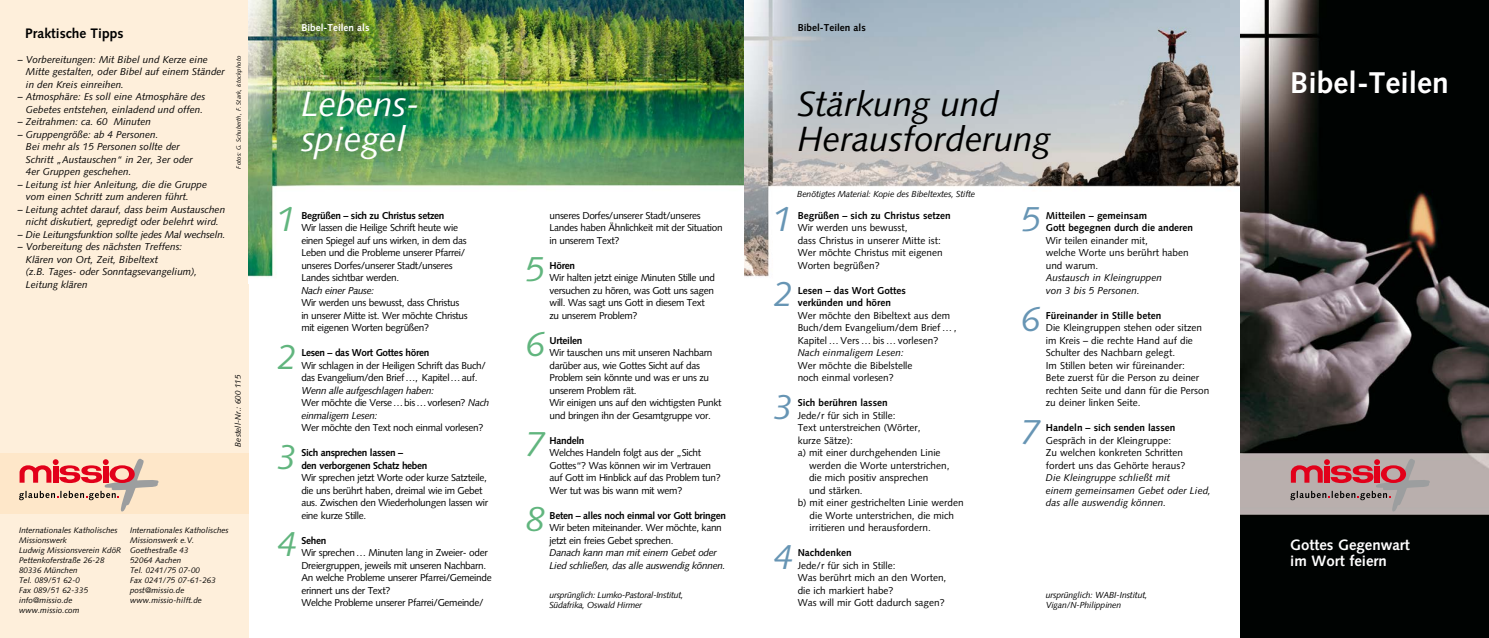
<style>
.page{position:relative;width:1489px;height:638px;background:#fff}
.page>*{position:absolute;margin:0;border:0;box-sizing:border-box;transform-origin:0 0}
.t1{font:italic 35px/35px "Syntax";color:#000}
.t2{font:italic 35px/35px "Syntax";color:#fff}
.t3{font:italic 35px/75px "Syntax";color:#61b57e}
.t4{font:italic 35px "Syntax";color:#6795b4}
.t5{font:700 30px "Syntax";color:#fff}
.t6{font:700 15px/16.2px "Syntax";color:#fff}
.t7{font:700 13.75px "Syntax";color:#000}
.t8{font:10px/12.5px "Syntax";letter-spacing:-.03em;color:#000}
.t9{font:10px/12.5px "Syntax";color:#000}
.t10{font:italic 10px/12.5px "Syntax";color:#000}
.t11{font:700 10px/12.5px "Syntax";color:#000}
.t12{font:italic 10px/12.5px "Syntax";letter-spacing:-.03em;color:#000}
.t13{font:700 10px/12.5px "Syntax";letter-spacing:-.03em;color:#000}
.t14{font:italic 10px "Syntax";letter-spacing:-.02em;color:#000}
.t15{font:700 10px "Syntax";color:#fff}
.t16{font:italic 8.75px/10px "Syntax";letter-spacing:-.02em;color:#000}
.t17{font:italic 8.12px/10px "Syntax";color:#000}
.t18{font:italic 6.25px "Syntax";color:#000}
.s1{font-style:normal}
</style>
<div class="page">
<div style="left:0;top:0;width:248px;height:638px;background:#feefdb"></div>
<div style="left:0;top:454px;width:248px;height:60px;background:#fee7c9"></div>
<img style="left:248px;top:0;width:496px;height:278px">
<svg style="left:744px;top:0;width:496px;height:277px"></svg>
<svg style="left:1240px;top:0;width:248px;height:638px;background:#2d2b2a"></svg>
<svg style="left:19px;top:459px;width:139px;height:52px"></svg>
<svg style="left:1290px;top:459px;width:139px;height:52px;background:#b7898c"></svg>
<h3 class="t7" style="left:25px;top:25px;width:100px">Praktische Tipps</h3>
<p class="t10" style="left:26px;top:53px;width:200px;text-indent:-8px">– Vorbereitungen: Mit Bibel und Kerze eine<br>Mitte gestalten, oder Bibel auf einem Ständer in den Kreis einreihen.</p>
<p class="t10" style="left:18px;top:90px;width:189px;text-align:right">– Atmosphäre: Es soll eine Atmosphäre des<br>Gebetes entstehen, einladend und offen.</p>
<p class="t10" style="left:18px;top:115px;width:135px">– Zeitrahmen: ca. 60 Minuten</p>
<p class="t10" style="left:26px;top:128px;width:168px;text-indent:-8px">– Gruppengröße: ab 4 Personen.<br>Bei mehr als 15 Personen sollte der<br>Schritt „Austauschen“ in 2er, 3er oder<br>4er Gruppen geschehen.</p>
<p class="t10" style="left:26px;top:178px;width:183px;text-indent:-8px">– Leitung ist hier Anleitung, die die Gruppe vom einen Schritt zum anderen führt.</p>
<p class="t10" style="left:18px;top:203px;width:209px;text-align:center">– Leitung achtet darauf, dass beim Austauschen nicht diskutiert, gepredigt oder belehrt wird.</p>
<p class="t14" style="left:18px;top:228px;width:209px">– Die Leitungsfunktion sollte jedes Mal wechseln.</p>
<p class="t10" style="left:26px;top:240px;width:173px;text-indent:-8px">– Vorbereitung des nächsten Treffens:<br>Klären von Ort, Zeit, Bibeltext<br>(z.B. Tages- oder Sonntagsevangelium),<br>Leitung klären</p>
<p class="t18" style="left:235px;top:169px;width:114px;rotate:-90deg">Fotos: G. Schuberth, F. Stark, istockphoto</p>
<p class="t17" style="left:233px;top:446px;width:73px;rotate:-90deg">Bestell-Nr.: 600 115</p>
<p class="t17" style="left:19px;top:525px;width:104px">Internationales Katholisches<br>Missionswerk<br>Ludwig Missionsverein KdöR<br>Pettenkoferstraße 26-28<br>80336 München<br>Tel. 089/51 62-0<br>Fax 089/51 62-335 info@missio.de www.missio.com</p>
<p class="t17" style="left:130px;top:525px;width:100px">Internationales Katholisches<br>Missionswerk e.V.<br>Goethestraße 43<br>52064 Aachen<br>Tel. 0241/75 07-00<br>Fax 0241/75 07-61-263 post@missio.de www.missio-hilft.de</p>
<p class="t15" style="left:301px;top:22px;width:70px">Bibel-Teilen als</p>
<h1 class="t2" style="left:301px;top:87px;width:120px">Lebens&shy;spiegel</h1>
<h1 class="t3" style="left:277px;top:182px;width:21px">1</h1>
<p class="t13" style="left:301px;top:209px;width:145px">Begrüßen – sich zu Christus setzen</p>
<p class="t8" style="left:301px;top:222px;width:167px">Wir lassen die Heilige Schrift heute wie einen Spiegel auf uns wirken, in dem das Leben und die Probleme unserer Pfarrei/ unseres Dorfes/unserer Stadt/unseres Landes sichtbar werden.</p>
<p class="t12" style="left:301px;top:284px;width:74px">Nach einer Pause:</p>
<p class="t8" style="left:301px;top:297px;width:168px">Wir werden uns bewusst, dass Christus in unserer Mitte ist. Wer möchte Christus mit eigenen Worten begrüßen?</p>
<p class="t13" style="left:301px;top:347px;width:129px">Lesen – das Wort Gottes hören</p>
<p class="t8" style="left:301px;top:359px;width:186px">Wir schlagen in der Heiligen Schrift das Buch/ das Evangelium/den Brief…, Kapitel…auf.</p>
<p class="t12" style="left:301px;top:384px;width:189px">Wenn alle aufgeschlagen haben:<br><span class="s1">Wer möchte die Verse…bis…vorlesen?</span> Nach einmaligem Lesen:</p>
<p class="t8" style="left:301px;top:422px;width:183px">Wer möchte den Text noch einmal vorlesen?</p>
<p class="t13" style="left:301px;top:447px;width:128px">Sich ansprechen lassen –<br>den verborgenen Schatz heben</p>
<p class="t8" style="left:301px;top:472px;width:188px">Wir sprechen jetzt Worte oder kurze Satzteile, die uns berührt haben, dreimal wie im Gebet aus. Zwischen den Wiederholungen lassen wir eine kurze Stille.</p>
<p class="t11" style="left:301px;top:534px;width:26px">Sehen</p>
<p class="t8" style="left:301px;top:547px;width:192px">Wir sprechen… Minuten lang in Zweier- oder Dreiergruppen, jeweils mit unseren Nachbarn.<br>An welche Probleme unserer Pfarrei/Gemeinde erinnert uns der Text?<br>Welche Probleme unserer Pfarrei/Gemeinde/</p>
<h1 class="t3" style="left:277px;top:319px;width:21px">2</h1>
<h1 class="t3" style="left:277px;top:419px;width:21px">3</h1>
<h1 class="t3" style="left:277px;top:507px;width:21px">4</h1>
<p class="t8" style="left:549px;top:209px;width:175px">unseres Dorfes/unserer Stadt/unseres<br>Landes haben Ähnlichkeit mit der Situation in unserem Text?</p>
<p class="t11" style="left:549px;top:259px;width:27px">Hören</p>
<p class="t8" style="left:549px;top:272px;width:167px">Wir halten jetzt einige Minuten Stille und versuchen zu hören, was Gott uns sagen will. Was sagt uns Gott in diesem Text zu unserem Problem?</p>
<p class="t13" style="left:549px;top:334px;width:34px">Urteilen</p>
<p class="t8" style="left:549px;top:347px;width:173px">Wir tauschen uns mit unseren Nachbarn darüber aus, wie Gottes Sicht auf das Problem sein könnte und was er uns zu unserem Problem rät.<br>Wir einigen uns auf den wichtigsten Punkt und bringen ihn der Gesamtgruppe vor.</p>
<p class="t13" style="left:549px;top:434px;width:36px">Handeln</p>
<p class="t8" style="left:549px;top:447px;width:173px">Welches Handeln folgt aus der „Sicht Gottes“? Was können wir im Vertrauen auf Gott im Hinblick auf das Problem tun?<br>Wer tut was bis wann mit wem?</p>
<p class="t13" style="left:549px;top:509px;width:178px">Beten – alles noch einmal vor Gott bringen</p>
<p class="t8" style="left:549px;top:522px;width:174px">Wir beten miteinander. Wer möchte, kann jetzt ein freies Gebet sprechen.</p>
<p class="t12" style="left:549px;top:547px;width:177px">Danach kann man mit einem Gebet oder<br>Lied schließen, das alle auswendig können.</p>
<p class="t16" style="left:549px;top:589px;width:135px">ursprünglich: Lumko-Pastoral-Institut,<br>Südafrika, Oswald Hirmer</p>
<h1 class="t3" style="left:525px;top:232px;width:21px">5</h1>
<h1 class="t3" style="left:525px;top:307px;width:21px">6</h1>
<h1 class="t3" style="left:525px;top:407px;width:21px">7<br>8</h1>
<p class="t11" style="left:797px;top:22px;width:70px">Bibel-Teilen als</p>
<h1 class="t1" style="left:797px;top:87px;width:254px">Stärkung und<br>Herausforderung</h1>
<p class="t16" style="left:797px;top:189px;width:179px">Benötigtes Material: Kopie des Bibeltextes, Stifte</p>
<h1 class="t4" style="left:773px;top:199px;width:21px">1</h1>
<h1 class="t4" style="left:1021px;top:199px;width:21px">5</h1>
<p class="t11" style="left:797px;top:209px;width:155px">Begrüßen – sich zu Christus setzen</p>
<p class="t9" style="left:797px;top:222px;width:147px">Wir werden uns bewusst,<br>dass Christus in unserer Mitte ist:<br>Wer möchte Christus mit eigenen<br>Worten begrüßen?</p>
<p class="t11" style="left:797px;top:284px;width:110px">Lesen – das Wort Gottes verkünden und hören</p>
<p class="t9" style="left:797px;top:309px;width:160px">Wer möchte den Bibeltext aus dem<br>Buch/dem Evangelium/dem Brief … ,<br>Kapitel … Vers … bis … vorlesen?</p>
<p class="t10" style="left:797px;top:347px;width:108px">Nach einmaligem Lesen:</p>
<p class="t9" style="left:797px;top:359px;width:116px">Wer möchte die Bibelstelle noch einmal vorlesen?</p>
<p class="t11" style="left:797px;top:397px;width:91px">Sich berühren lassen</p>
<p class="t9" style="left:797px;top:409px;width:99px">Jede/r für sich in Stille:</p>
<p class="t9" style="left:797px;top:422px;width:124px">Text unterstreichen (Wörter,</p>
<p class="t9" style="left:797px;top:434px;width:57px">kurze Sätze):</p>
<p class="t9" style="left:797px;top:447px;width:144px">a) mit einer durchgehenden Linie</p>
<p class="t9" style="left:809px;top:459px;width:142px">werden die Worte unterstrichen,</p>
<p class="t9" style="left:809px;top:472px;width:121px">die mich positiv ansprechen</p>
<p class="t9" style="left:809px;top:484px;width:55px">und stärken.</p>
<p class="t9" style="left:797px;top:497px;width:167px">b) mit einer gestrichelten Linie werden</p>
<p class="t9" style="left:809px;top:509px;width:146px">die Worte unterstrichen, die mich</p>
<p class="t9" style="left:809px;top:522px;width:123px">irritieren und herausfordern.</p>
<p class="t11" style="left:797px;top:547px;width:55px">Nachdenken</p>
<p class="t9" style="left:797px;top:559px;width:150px">Jede/r für sich in Stille:<br>Was berührt mich an den Worten, die ich markiert habe?<br>Was will mir Gott dadurch sagen?</p>
<p class="t11" style="left:1045px;top:209px;width:149px">Mitteilen – gemeinsam<br>Gott begegnen durch die anderen</p>
<p class="t9" style="left:1045px;top:234px;width:144px">Wir teilen einander mit,<br>welche Worte uns berührt haben und warum.</p>
<p class="t10" style="left:1045px;top:272px;width:118px">Austausch in Kleingruppen von 3 bis 5 Personen.</p>
<p class="t11" style="left:1045px;top:309px;width:117px">Füreinander in Stille beten</p>
<p class="t9" style="left:1045px;top:322px;width:165px">Die Kleingruppen stehen oder sitzen im Kreis – die rechte Hand auf die<br>Schulter des Nachbarn gelegt.<br>Im Stillen beten wir füreinander:<br>Bete zuerst für die Person zu deiner rechten Seite und dann für die Person zu deiner linken Seite.</p>
<p class="t11" style="left:1045px;top:422px;width:131px">Handeln – sich senden lassen</p>
<p class="t9" style="left:1045px;top:434px;width:141px">Gespräch in der Kleingruppe:<br>Zu welchen konkreten Schritten fordert uns das Gehörte heraus?</p>
<p class="t10" style="left:1045px;top:472px;width:167px">Die Kleingruppe schließt mit<br>einem gemeinsamen Gebet oder Lied, das alle auswendig können.</p>
<h1 class="t4" style="left:773px;top:274px;width:21px">2</h1>
<h1 class="t4" style="left:1021px;top:299px;width:21px">6</h1>
<h1 class="t4" style="left:773px;top:386px;width:21px">3</h1>
<h1 class="t4" style="left:1021px;top:411px;width:21px">7</h1>
<h1 class="t4" style="left:773px;top:536px;width:21px">4</h1>
<p class="t16" style="left:1045px;top:589px;width:103px">ursprünglich: WABI-Institut,<br>Vigan/N-Philippinen</p>
<h2 class="t5" style="left:1290px;top:65px;width:160px">Bibel-Teilen</h2>
<h3 class="t6" style="left:1290px;top:537px;width:121px">Gottes Gegenwart im Wort feiern</h3>
</div>
